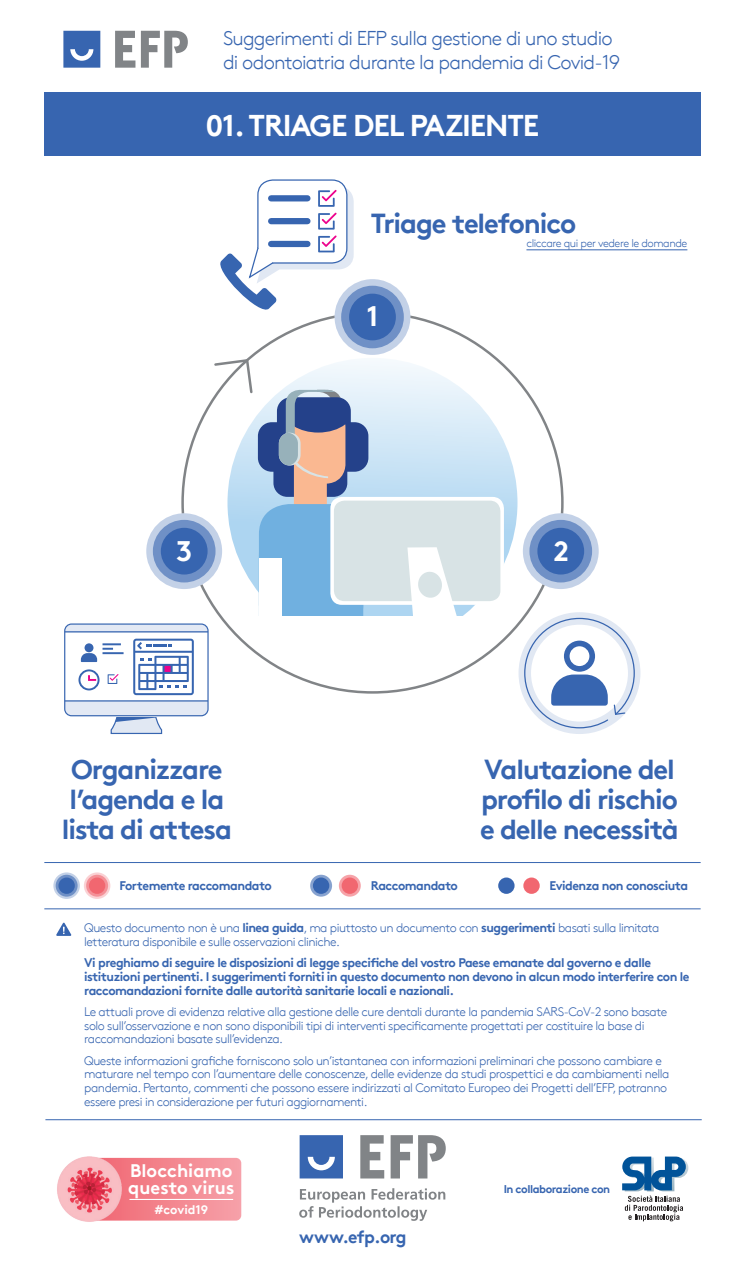
<style>
.page{position:relative;width:745px;height:1276px;background:#fff}
.page>*{position:absolute;margin:0;border:0;box-sizing:border-box;transform-origin:0 0}
.t1{font:700 30px "Brown";letter-spacing:-.04em;color:#fff}
.t2{font:700 28.25px "Brown";color:#fff}
.t3{font:700 27.5px/30px "Brown";letter-spacing:-.04em;color:#3765b0}
.t4{font:300 20px/23.8px "Brown";letter-spacing:-.04em;color:#3765b0}
.t5{font:700 18.12px/16.5px "Brown";color:#fff}
.t6{font:700 17.5px "Brown";letter-spacing:-.045em;color:#3765b0}
.t7{font:300 12.5px/13.8px "Brown";letter-spacing:-.04em;color:#3765b0}
.t8{font:700 12.5px/13.8px "Brown";letter-spacing:-.04em;color:#3765b0}
.t9{font:700 12.5px "Brown";color:#fff}
.t10{font:300 11.25px "Brown";letter-spacing:-.04em;color:#3765b0}
.t11{font:700 11.25px "Brown";letter-spacing:-.04em;color:#3765b0}
.s1{font-weight:700}
</style>
<div class="page">
<svg style="left:110px;top:716px;width:53px;height:18px"></svg>
<div style="left:65px;top:700px;width:143px;height:16px;background:linear-gradient(to right,#e4e9f4,#e2e8f3)"></div>
<hr style="left:65px;top:700px;width:143px;height:1px;background:#3765b0">
<div style="left:65px;top:624px;width:143px;height:8px;background:#e3e9f4"></div>
<hr style="left:65px;top:631px;width:143px;height:1px;background:#3765b0">
<div style="left:64px;top:623px;width:144px;height:93px;border:1px solid #3765b0;border-radius:7px"></div>
<div style="left:78px;top:669px;width:21px;height:21px;border:2px solid #3765b0;border-radius:50%"></div>
<svg style="left:88px;top:673px;width:10px;height:9px"></svg>
<svg style="left:81px;top:643px;width:40px;height:19px"></svg>
<hr style="left:102px;top:652px;width:21px;height:2px;background:#3765b0">
<svg style="left:108px;top:674px;width:10px;height:10px"></svg>
<svg style="left:133px;top:638px;width:61px;height:57px"></svg>
<svg style="left:523px;top:617px;width:112px;height:112px"></svg>
<div style="left:518px;top:612px;width:122px;height:122px;border:12px solid #3765b0;border-radius:50%"></div>
<svg style="left:227px;top:358px;width:290px;height:289px;background:#d2e7f6"></svg>
<div style="left:285px;top:422px;width:83px;height:50px;background:#24418a;border-radius:14px"></div>
<svg style="left:212px;top:357px;width:151px;height:259px"></svg>
<div style="left:259px;top:558px;width:22px;height:58px;background:#fff"></div>
<div style="left:330px;top:497px;width:173px;height:108px;background:#fff;border-radius:11px"></div>
<div style="left:333px;top:500px;width:167px;height:101px;background:#d8e3e5;border-radius:11px"></div>
<svg style="left:407px;top:547px;width:52px;height:69px"></svg>
<div style="left:258px;top:616px;width:225px;height:31px;background:#fff"></div>
<hr style="left:526px;top:249px;width:161px;height:1px;background:#3765b0">
<svg style="left:220px;top:179px;width:133px;height:138px"></svg>
<div style="left:271px;top:241px;width:36px;height:6px;background:#3765b0"></div>
<div style="left:44px;top:92px;width:656px;height:64px;background:#3765b0"></div>
<svg style="left:63px;top:31px;width:37px;height:37px"></svg>
<svg style="left:115px;top:31px;width:20px;height:37px"></svg>
<svg style="left:141px;top:31px;width:47px;height:37px"></svg>
<svg style="left:299px;top:1135px;width:44px;height:43px;background:#4d76b9"></svg>
<svg style="left:360px;top:1135px;width:24px;height:43px"></svg>
<svg style="left:390px;top:1135px;width:22px;height:43px"></svg>
<svg style="left:418px;top:1135px;width:27px;height:43px"></svg>
<svg style="left:299px;top:1188px;width:146px;height:32px"></svg>
<svg style="left:56px;top:922px;width:15px;height:14px"></svg>
<hr style="left:45px;top:1119px;width:656px;height:1px;background:#3765b0">
<svg style="left:146px;top:513px;width:76px;height:76px;background:#c1d0e6"></svg>
<svg style="left:153px;top:520px;width:62px;height:62px"></svg>
<div style="left:161px;top:528px;width:46px;height:46px;background:#3765b0;border-radius:50%"></div>
<svg style="left:522px;top:513px;width:76px;height:76px;background:#c1d0e6"></svg>
<svg style="left:529px;top:520px;width:62px;height:62px"></svg>
<div style="left:537px;top:528px;width:46px;height:46px;background:#3765b0;border-radius:50%"></div>
<svg style="left:334px;top:279px;width:76px;height:76px;background:#c1d0e6"></svg>
<svg style="left:341px;top:286px;width:62px;height:62px"></svg>
<div style="left:349px;top:294px;width:46px;height:46px;background:#3765b0;border-radius:50%"></div>
<hr style="left:44px;top:908px;width:656px;height:1px;background:#3765b0">
<hr style="left:44px;top:862px;width:656px;height:1px;background:#3765b0">
<svg style="left:336px;top:872px;width:27px;height:27px"></svg>
<svg style="left:338px;top:874px;width:22px;height:22px"></svg>
<div style="left:341px;top:877px;width:17px;height:17px;background:#f16770;border-radius:50%"></div>
<svg style="left:307px;top:872px;width:27px;height:27px"></svg>
<svg style="left:310px;top:874px;width:22px;height:22px"></svg>
<div style="left:313px;top:877px;width:16px;height:17px;background:#3765b0;border-radius:50%"></div>
<svg style="left:84px;top:872px;width:26px;height:27px"></svg>
<svg style="left:86px;top:874px;width:22px;height:22px"></svg>
<div style="left:89px;top:877px;width:16px;height:17px;background:#f16770;border-radius:50%"></div>
<svg style="left:53px;top:872px;width:27px;height:27px"></svg>
<svg style="left:56px;top:874px;width:22px;height:22px"></svg>
<div style="left:58px;top:877px;width:17px;height:17px;background:#3765b0;border-radius:50%"></div>
<div style="left:523px;top:877px;width:16px;height:17px;background:#f16770;border-radius:50%"></div>
<div style="left:498px;top:877px;width:16px;height:17px;background:#3765b0;border-radius:50%"></div>
<svg style="left:125px;top:1158px;width:116px;height:62px;background:#f38a93"></svg>
<hr style="left:129px;top:1199px;width:104px;height:1px;background:#fff">
<img style="left:57px;top:1156px;width:68px;height:66px">
<svg style="left:622px;top:1156px;width:66px;height:65px"></svg>
<h3 class="t4" style="left:223px;top:26px;width:398px">Suggerimenti di EFP sulla gestione di uno studio di odontoiatria durante la pandemia di Covid-19</h3>
<h1 class="t1" style="left:205px;top:107px;width:335px">01. TRIAGE DEL PAZIENTE</h1>
<h3 class="t3" style="left:370px;top:208px;width:207px">Triage telefonico</h3>
<p class="t10" style="left:526px;top:237px;width:162px">cliccare qui per vedere le domande</p>
<h2 class="t2" style="left:366px;top:299px;width:14px">1</h2>
<h2 class="t2" style="left:176px;top:534px;width:18px">3</h2>
<h2 class="t2" style="left:553px;top:534px;width:17px">2</h2>
<h3 class="t3" style="left:62px;top:754px;width:172px;text-align:center">Organizzare l’agenda e la lista di attesa</h3>
<h3 class="t3" style="left:480px;top:754px;width:200px">Valutazione del profilo di rischio e delle necessità</h3>
<p class="t8" style="left:119px;top:878px;width:154px">Fortemente raccomandato</p>
<p class="t8" style="left:370px;top:878px;width:89px">Raccomandato</p>
<p class="t8" style="left:549px;top:878px;width:140px">Evidenza non conosciuta</p>
<p class="t7" style="left:84px;top:921px;width:576px">Questo documento non è una <span class="s1">linea guida</span>, ma piuttosto un documento con <span class="s1">suggerimenti</span> basati sulla limitata letteratura disponibile e sulle osservazioni cliniche.</p>
<p class="t8" style="left:84px;top:955px;width:606px">Vi preghiamo di seguire le disposizioni di legge specifiche del vostro Paese emanate dal governo e dalle istituzioni pertinenti. I suggerimenti forniti in questo documento non devono in alcun modo interferire con le raccomandazioni fornite dalle autorità sanitarie locali e nazionali.</p>
<p class="t7" style="left:84px;top:1004px;width:584px">Le attuali prove di evidenza relative alla gestione delle cure dentali durante la pandemia SARS-CoV-2 sono basate solo sull’osservazione e non sono disponibili tipi di interventi specificamente progettati per costituire la base di raccomandazioni basate sull’evidenza.</p>
<p class="t7" style="left:84px;top:1053px;width:586px">Queste informazioni grafiche forniscono solo un’istantanea con informazioni preliminari che possono cambiare e maturare nel tempo con l’aumentare delle conoscenze, delle evidenze da studi prospettici e da cambiamenti nella pandemia. Pertanto, commenti che possono essere indirizzati al Comitato Europeo dei Progetti dell’EFP, potranno essere presi in considerazione per futuri aggiornamenti.</p>
<h3 class="t5" style="left:128px;top:1162px;width:108px">Blocchiamo questo virus</h3>
<p class="t9" style="left:154px;top:1202px;width:55px">#covid19</p>
<h3 class="t6" style="left:299px;top:1226px;width:109px">www.efp.org</h3>
<p class="t11" style="left:503px;top:1182px;width:108px">In collaborazione con</p>
</div>
